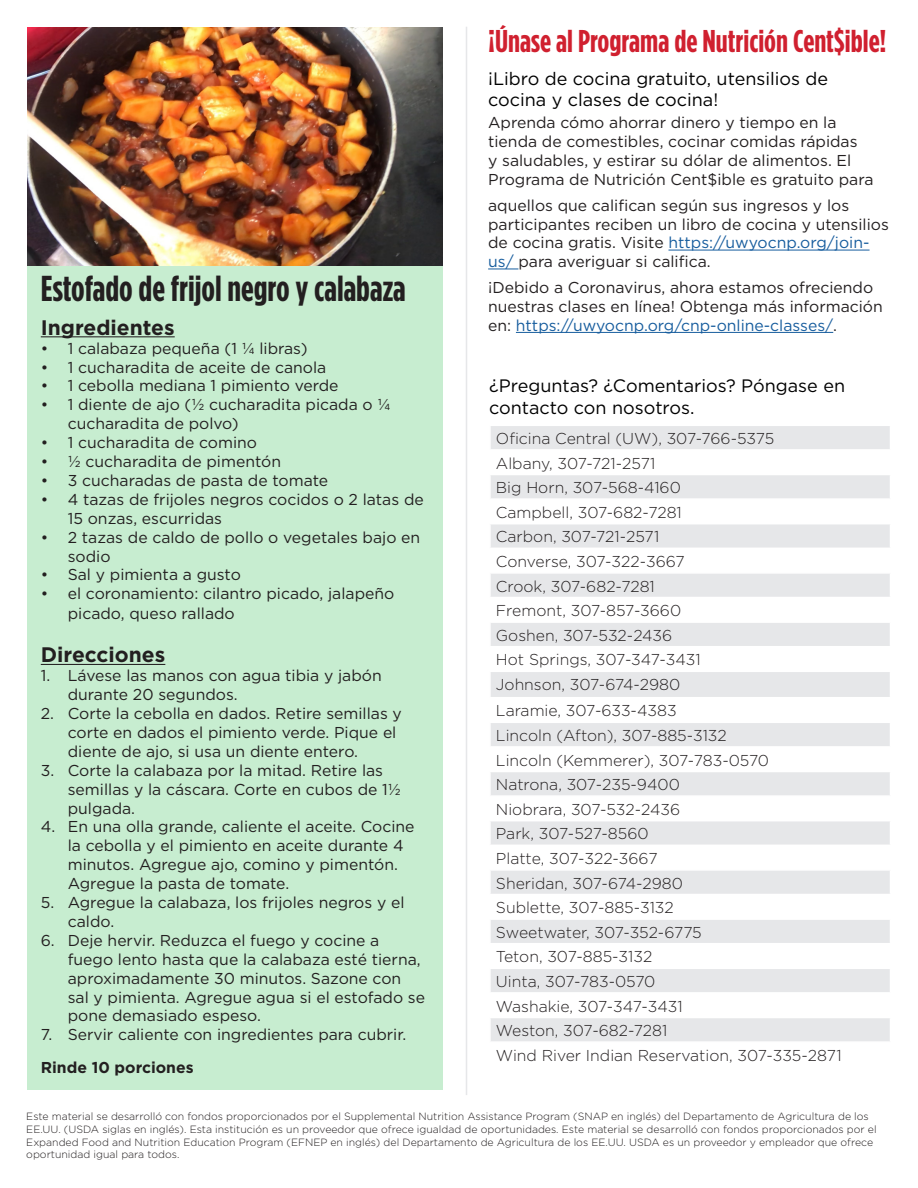
<style>
.page{position:relative;width:918px;height:1188px;background:#fff}
.page>*{position:absolute;margin:0;border:0;box-sizing:border-box;transform-origin:0 0}
.Article_Title{font:700 36px "Gotham Condensed";color:#231f20}
.Article_Title-2{font:700 31.5px "Gotham Condensed";color:#d0202f}
.t1{font:700 21px "Gotham";color:#231f20}
.t2{font:18px/21.6px "Gotham";color:#000}
.t3{font:15.75px/18.9px "Gotham";color:#231f20}
.t4{font:300 15.75px "Gotham";color:#231f20}
.t5{font:700 15.75px "Gotham";color:#231f20}
.t6{font:300 10.5px/12.6px "Gotham";color:#231f20}
.s1{color:#175d9e}
</style>
<div class="page">
<hr style="left:668px;top:250px;width:202px;height:1px;background:#175d9e">
<hr style="left:488px;top:269px;width:30px;height:1px;background:#175d9e">
<hr style="left:516px;top:332px;width:317px;height:1px;background:#175d9e">
<div style="left:27px;top:266px;width:416px;height:824px;background:#c7edd0"></div>
<hr style="left:41px;top:336px;width:134px;height:1px;background:#231f20">
<hr style="left:41px;top:664px;width:124px;height:1px;background:#231f20">
<img style="left:27px;top:27px;width:416px;height:239px">
<div style="left:491px;top:426px;width:399px;height:23px;background:#e6e7e9"></div>
<svg style="left:491px;top:475px;width:399px;height:566px;fill:#e7e8ea"></svg>
<hr style="left:489px;top:498px;width:402px;height:2px;background:#fff">
<hr style="left:489px;top:523px;width:402px;height:1px;background:#fff">
<hr style="left:489px;top:548px;width:402px;height:1px;background:#fff">
<hr style="left:489px;top:572px;width:402px;height:2px;background:#fff">
<hr style="left:489px;top:597px;width:402px;height:1px;background:#fff">
<hr style="left:489px;top:621px;width:402px;height:2px;background:#fff">
<hr style="left:489px;top:646px;width:402px;height:1px;background:#fff">
<hr style="left:489px;top:671px;width:402px;height:1px;background:#fff">
<hr style="left:489px;top:697px;width:402px;height:1px;background:#fff">
<hr style="left:489px;top:722px;width:402px;height:1px;background:#fff">
<hr style="left:489px;top:746px;width:402px;height:2px;background:#fff">
<hr style="left:489px;top:771px;width:402px;height:1px;background:#fff">
<hr style="left:489px;top:795px;width:402px;height:2px;background:#fff">
<hr style="left:489px;top:820px;width:402px;height:1px;background:#fff">
<hr style="left:489px;top:845px;width:402px;height:1px;background:#fff">
<hr style="left:489px;top:869px;width:402px;height:2px;background:#fff">
<hr style="left:489px;top:894px;width:402px;height:1px;background:#fff">
<hr style="left:489px;top:918px;width:402px;height:2px;background:#fff">
<hr style="left:489px;top:943px;width:402px;height:1px;background:#fff">
<hr style="left:489px;top:968px;width:402px;height:1px;background:#fff">
<hr style="left:489px;top:992px;width:402px;height:2px;background:#fff">
<hr style="left:489px;top:1017px;width:402px;height:1px;background:#fff">
<hr style="left:466px;top:27px;width:1px;height:1068px;background:#e6e7e9">
<p class="Article_Title" style="left:41px;top:267px;width:366px">Estofado de frijol negro y calabaza</p>
<p class="t1" style="left:41px;top:313px;width:135px">Ingredientes</p>
<p class="t3" style="left:41px;top:338px;width:268px">• 1 calabaza pequeña (1 1/4 libras)</p>
<p class="t3" style="left:41px;top:357px;width:287px">• 1 cucharadita de aceite de canola</p>
<p class="t3" style="left:41px;top:376px;width:299px">• 1 cebolla mediana 1 pimiento verde</p>
<p class="t3" style="left:68px;top:395px;width:324px;text-indent:-27px">• 1 diente de ajo (1/2 cucharadita picada o 1/4 cucharadita de polvo)</p>
<p class="t3" style="left:41px;top:433px;width:218px">• 1 cucharadita de comino</p>
<p class="t3" style="left:41px;top:452px;width:242px">• 1/2 cucharadita de pimentón</p>
<p class="t3" style="left:41px;top:471px;width:289px">• 3 cucharadas de pasta de tomate</p>
<p class="t3" style="left:68px;top:489px;width:357px;text-indent:-27px">• 4 tazas de frijoles negros cocidos o 2 latas de<br>15 onzas, escurridas</p>
<p class="t3" style="left:68px;top:527px;width:354px;text-indent:-27px">• 2 tazas de caldo de pollo o vegetales bajo en sodio</p>
<p class="t3" style="left:41px;top:565px;width:202px">• Sal y pimienta a gusto</p>
<p class="t3" style="left:68px;top:584px;width:328px;line-height:19.8px;text-indent:-27px">• el coronamiento: cilantro picado, jalapeño picado, queso rallado</p>
<p class="t1" style="left:41px;top:641px;width:126px">Direcciones</p>
<p class="t3" style="left:68px;top:666px;width:315px;text-indent:-27px">1. Lávese las manos con agua tibia y jabón durante 20 segundos.</p>
<p class="t3" style="left:68px;top:704px;width:336px;text-indent:-27px">2. Corte la cebolla en dados. Retire semillas y corte en dados el pimiento verde. Pique el diente de ajo, si usa un diente entero.</p>
<p class="t3" style="left:68px;top:760px;width:335px;text-indent:-27px">3. Corte la calabaza por la mitad. Retire las semillas y la cáscara. Corte en cubos de 11/2 pulgada.</p>
<p class="t3" style="left:68px;top:817px;width:348px;text-indent:-27px">4. En una olla grande, caliente el aceite. Cocine la cebolla y el pimiento en aceite durante 4 minutos. Agregue ajo, comino y pimentón.<br>Agregue la pasta de tomate.</p>
<p class="t3" style="left:68px;top:893px;width:338px;text-indent:-27px">5. Agregue la calabaza, los frijoles negros y el caldo.</p>
<p class="t3" style="left:68px;top:930px;width:359px;text-indent:-27px">6. Deje hervir. Reduzca el fuego y cocine a fuego lento hasta que la calabaza esté tierna, aproximadamente 30 minutos. Sazone con sal y pimienta. Agregue agua si el estofado se pone demasiado espeso.</p>
<p class="t3" style="left:41px;top:1025px;width:367px">7. Servir caliente con ingredientes para cubrir.</p>
<p class="t5" style="left:41px;top:1057px;width:154px">Rinde 10 porciones</p>
<p class="Article_Title-2" style="left:488px;top:22px;width:400px">¡Únase al Programa de Nutrición Cent$ible!</p>
<p class="t2" style="left:488px;top:67px;width:342px">¡Libro de cocina gratuito, utensilios de cocina y clases de cocina!</p>
<p class="t3" style="left:488px;top:113px;width:387px">Aprenda cómo ahorrar dinero y tiempo en la tienda de comestibles, cocinar comidas rápidas<br>y saludables, y estirar su dólar de alimentos. El Programa de Nutrición Cent$ible es gratuito para</p>
<p class="t3" style="left:488px;top:195px;width:402px">aquellos que califican según sus ingresos y los participantes reciben un libro de cocina y utensilios de cocina gratis. Visite <span class="s1">https://uwyocnp.org/join&shy;us/</span> para averiguar si califica.</p>
<p class="t3" style="left:488px;top:278px;width:396px">¡Debido a Coronavirus, ahora estamos ofreciendo nuestras clases en línea! Obtenga más información en: <span class="s1">https://uwyocnp.org/cnp-online-classes/</span>.</p>
<p class="t2" style="left:489px;top:375px;width:357px">¿Preguntas? ¿Comentarios? Póngase en contacto con nosotros.</p>
<p class="t4" style="left:496px;top:428px;width:280px">Oficina Central (UW), 307-766-5375</p>
<p class="t4" style="left:496px;top:453px;width:161px">Albany, 307-721-2571</p>
<p class="t4" style="left:496px;top:478px;width:186px">Big Horn, 307-568-4160</p>
<p class="t4" style="left:496px;top:502px;width:187px">Campbell, 307-682-7281</p>
<p class="t4" style="left:496px;top:527px;width:165px">Carbon, 307-721-2571</p>
<p class="t4" style="left:496px;top:551px;width:190px">Converse, 307-322-3667</p>
<p class="t4" style="left:496px;top:576px;width:160px">Crook, 307-682-7281</p>
<p class="t4" style="left:496px;top:601px;width:187px">Fremont, 307-857-3660</p>
<p class="t4" style="left:496px;top:625px;width:178px">Goshen, 307-532-2436</p>
<p class="t4" style="left:496px;top:650px;width:206px">Hot Springs, 307-347-3431</p>
<p class="t4" style="left:496px;top:674px;width:186px">Johnson, 307-674-2980</p>
<p class="t4" style="left:496px;top:701px;width:182px">Laramie, 307-633-4383</p>
<p class="t4" style="left:496px;top:725px;width:232px">Lincoln (Afton), 307-885-3132</p>
<p class="t4" style="left:496px;top:750px;width:275px">Lincoln (Kemmerer), 307-783-0570</p>
<p class="t4" style="left:496px;top:775px;width:185px">Natrona, 307-235-9400</p>
<p class="t4" style="left:496px;top:799px;width:186px">Niobrara, 307-532-2436</p>
<p class="t4" style="left:496px;top:824px;width:154px">Park, 307-527-8560</p>
<p class="t4" style="left:496px;top:848px;width:163px">Platte, 307-322-3667</p>
<p class="t4" style="left:496px;top:873px;width:189px">Sheridan, 307-674-2980</p>
<p class="t4" style="left:496px;top:898px;width:179px">Sublette, 307-885-3132</p>
<p class="t4" style="left:496px;top:922px;width:207px">Sweetwater, 307-352-6775</p>
<p class="t4" style="left:496px;top:947px;width:158px">Teton, 307-885-3132</p>
<p class="t4" style="left:496px;top:971px;width:161px">Uinta, 307-783-0570</p>
<p class="t4" style="left:496px;top:996px;width:188px">Washakie, 307-347-3431</p>
<p class="t4" style="left:496px;top:1021px;width:173px">Weston, 307-682-7281</p>
<p class="t4" style="left:496px;top:1045px;width:347px">Wind River Indian Reservation, 307-335-2871</p>
<p class="t6" style="left:26px;top:1110px;width:852px">Este material se desarrolló con fondos proporcionados por el Supplemental Nutrition Assistance Program (SNAP en inglés) del Departamento de Agricultura de los EE.UU. (USDA siglas en inglés). Esta institución es un proveedor que ofrece igualdad de oportunidades. Este material se desarrolló con fondos proporcionados por el Expanded Food and Nutrition Education Program (EFNEP en inglés) del Departamento de Agricultura de los EE.UU. USDA es un proveedor y empleador que ofrece oportunidad igual para todos.</p>
</div>
